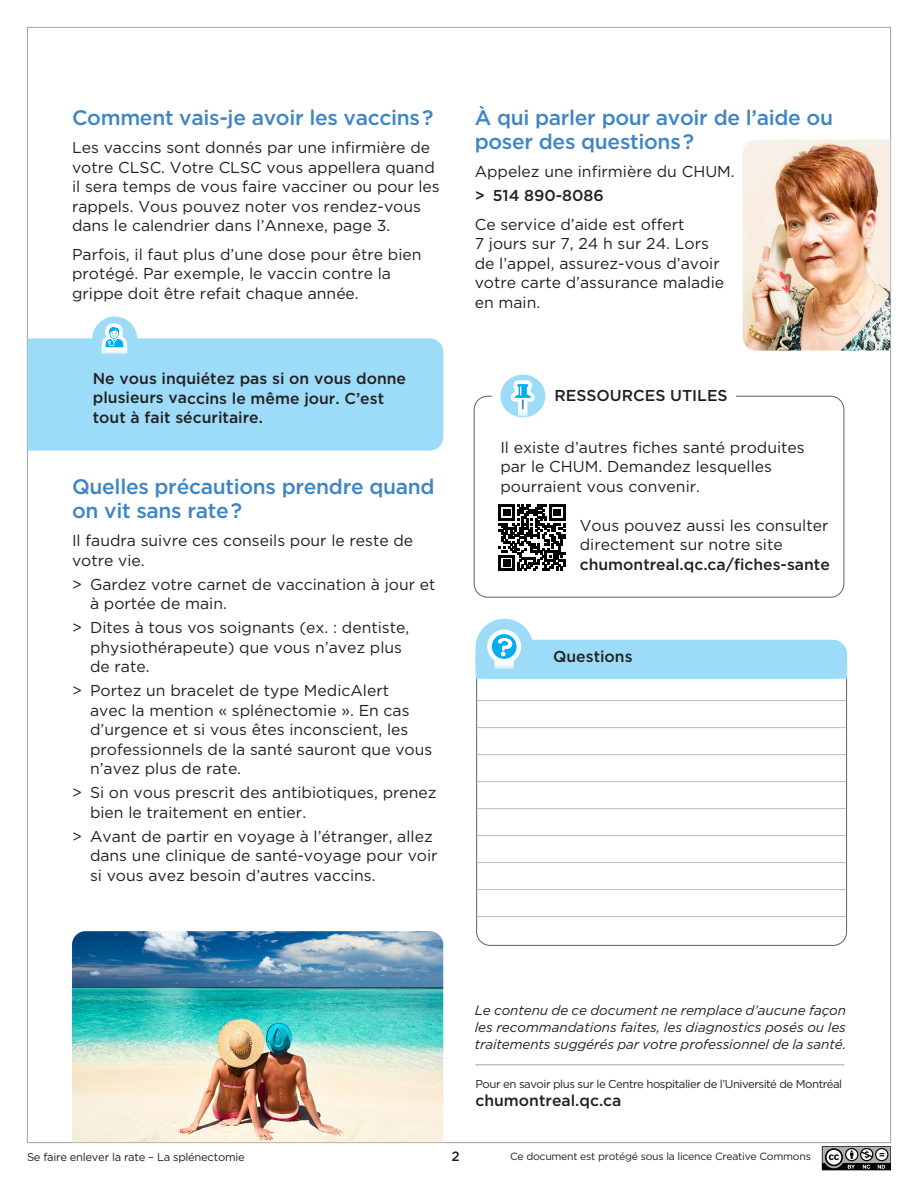
<style>
.page{position:relative;width:918px;height:1188px;background:#fff}
.page>*{position:absolute;margin:0;border:0;box-sizing:border-box;transform-origin:0 0}
.t1{font:500 21px/24px "Gotham";letter-spacing:-.015em;color:#3e85c5}
.t2{font:15.75px/19.5px "Gotham";color:#231f20}
.t3{font:500 15.75px/19.5px "Gotham";color:#231f20}
.t4{font:italic 13.5px/17.4px "Gotham";letter-spacing:-.005em;color:#231f20;text-align:justify}
.t5{font:500 13.5px "Gotham";color:#231f20}
.t6{font:11.4px "Gotham";letter-spacing:-.04em;color:#231f20}
.t7{font:11.25px "Gotham";letter-spacing:-.025em;color:#231f20}
.t8{font:10.5px "Gotham";letter-spacing:-.025em;color:#231f20}
</style>
<div class="page">
<svg style="left:822px;top:1146px;width:69px;height:24px;background:#737673"></svg>
<hr style="left:475px;top:1064px;width:369px;height:1px;background:#a0a1a5">
<div style="left:474px;top:396px;width:370px;height:202px;border:1px solid #616164;border-radius:13px"></div>
<div style="left:492px;top:389px;width:72px;height:10px;background:#fff"></div>
<svg style="left:500px;top:375px;width:45px;height:42px"></svg>
<div style="left:554px;top:388px;width:182px;height:17px;background:#fff"></div>
<svg style="left:499px;top:505px;width:66px;height:66px"></svg>
<div style="left:28px;top:338px;width:415px;height:113px;background:#9cdcf8"></div>
<div style="left:92px;top:316px;width:45px;height:46px;background:#9cdcf8;border-radius:22px"></div>
<svg style="left:102px;top:323px;width:25px;height:31px"></svg>
<img style="left:72px;top:931px;width:371px;height:211px">
<img style="left:743px;top:140px;width:147px;height:211px">
<hr style="left:477px;top:700px;width:369px;height:1px;background:#bcbdc0">
<hr style="left:477px;top:727px;width:369px;height:1px;background:#bcbdc0">
<hr style="left:477px;top:754px;width:369px;height:1px;background:#bcbdc0">
<hr style="left:477px;top:781px;width:369px;height:1px;background:#bcbdc0">
<hr style="left:477px;top:808px;width:369px;height:1px;background:#bcbdc0">
<hr style="left:477px;top:835px;width:369px;height:1px;background:#bcbdc0">
<hr style="left:477px;top:862px;width:369px;height:1px;background:#bcbdc0">
<hr style="left:477px;top:889px;width:369px;height:1px;background:#bcbdc0">
<hr style="left:477px;top:916px;width:369px;height:1px;background:#bcbdc0">
<div style="left:476px;top:640px;width:370px;height:38px;background:#9cdcf8;border-radius:14px"></div>
<div style="left:476px;top:640px;width:371px;height:39px;border:2px solid #9cdcf8;border-radius:14px"></div>
<div style="left:476px;top:655px;width:371px;height:24px;background:#9cdcf8"></div>
<svg style="left:475px;top:619px;width:58px;height:55px"></svg>
<h1 class="t1" style="left:72px;top:105px;width:363px">Comment vais-je avoir les vaccins?</h1>
<p class="t2" style="left:72px;top:138px;width:369px">Les vaccins sont donnés par une infirmière de votre CLSC. Votre CLSC vous appellera quand il sera temps de vous faire vacciner ou pour les rappels. Vous pouvez noter vos rendez-vous dans le calendrier dans l’Annexe, page 3.</p>
<p class="t2" style="left:72px;top:244px;width:351px">Parfois, il faut plus d’une dose pour être bien protégé. Par exemple, le vaccin contre la grippe doit être refait chaque année.</p>
<p class="t3" style="left:93px;top:369px;width:315px">Ne vous inquiétez pas si on vous donne plusieurs vaccins le même jour. C’est tout à fait sécuritaire.</p>
<h1 class="t1" style="left:72px;top:474px;width:364px">Quelles précautions prendre quand on vit sans rate?</h1>
<p class="t2" style="left:72px;top:531px;width:343px">Il faudra suivre ces conseils pour le reste de votre vie.</p>
<p class="t2" style="left:90px;top:574px;width:347px;text-indent:-18px">&gt; Gardez votre carnet de vaccination à jour et à portée de main.</p>
<p class="t2" style="left:90px;top:618px;width:321px;text-indent:-18px">&gt; Dites à tous vos soignants (ex. : dentiste, physiothérapeute) que vous n’avez plus de rate.</p>
<p class="t2" style="left:90px;top:681px;width:344px;text-indent:-18px">&gt; Portez un bracelet de type MedicAlert<br>avec la mention « splénectomie ». En cas d’urgence et si vous êtes inconscient, les professionnels de la santé sauront que vous n’avez plus de rate.</p>
<p class="t2" style="left:90px;top:783px;width:348px;text-indent:-18px">&gt; Si on vous prescrit des antibiotiques, prenez bien le traitement en entier.</p>
<p class="t2" style="left:90px;top:826px;width:349px;text-indent:-18px">&gt; Avant de partir en voyage à l’étranger, allez dans une clinique de santé-voyage pour voir si vous avez besoin d’autres vaccins.</p>
<h1 class="t1" style="left:475px;top:105px;width:360px">À qui parler pour avoir de l’aide ou poser des questions?</h1>
<p class="t2" style="left:475px;top:162px;width:262px">Appelez une infirmière du CHUM.</p>
<p class="t3" style="left:475px;top:186px;width:131px">&gt; 514 890-8086</p>
<p class="t2" style="left:475px;top:214px;width:251px">Ce service d’aide est offert<br>7 jours sur 7, 24 h sur 24. Lors de l’appel, assurez-vous d’avoir votre carte d’assurance maladie en main.</p>
<p class="t3" style="left:554px;top:386px;width:175px">RESSOURCES UTILES</p>
<p class="t2" style="left:500px;top:437px;width:306px">Il existe d’autres fiches santé produites par le CHUM. Demandez lesquelles pourraient vous convenir.</p>
<p class="t2" style="left:580px;top:515px;width:250px">Vous pouvez aussi les consulter directement sur notre site</p>
<p class="t3" style="left:580px;top:554px;width:252px">chumontreal.qc.ca/fiches-sante</p>
<p class="t3" style="left:553px;top:647px;width:81px">Questions</p>
<p class="t4" style="left:475px;top:1001px;width:373px">Le contenu de ce document ne remplace d’aucune façon les recommandations faites, les diagnostics posés ou les traitements suggérés par votre professionnel de la santé.</p>
<p class="t6" style="left:475px;top:1077px;width:368px">Pour en savoir plus sur le Centre hospitalier de l’Université de Montréal</p>
<p class="t3" style="left:475px;top:1090px;width:148px">chumontreal.qc.ca</p>
<p class="t7" style="left:27px;top:1150px;width:219px">Se faire enlever la rate – La splénectomie</p>
<p class="t5" style="left:451px;top:1148px;width:10px">2</p>
<p class="t8" style="left:510px;top:1150px;width:302px">Ce document est protégé sous la licence Creative Commons</p>
</div>
